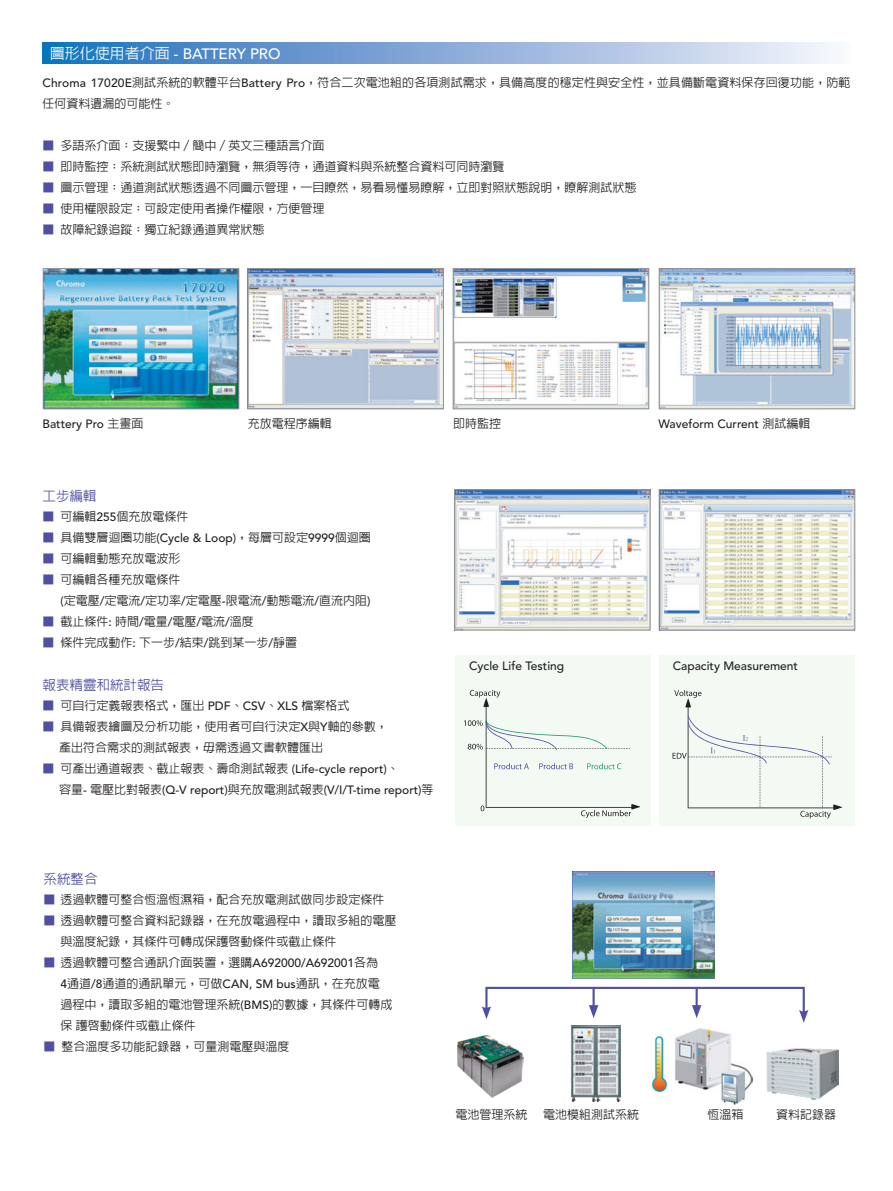
<style>
.page{position:relative;width:893px;height:1191px;background:#fff}
.page>*{position:absolute;margin:0;border:0;box-sizing:border-box;transform-origin:0 0}
.正常{font:500 15px "Avenir";color:#fff}
.t1{font:500 13.5px "AR Hei B5";color:#504fa1}
.t2{font:500 12px/21px "AR Hei B5";color:#231f20}
.t3{font:500 12px "Avenir";color:#231f20}
.s1{font-family:"AR Hei B5"}
.s2{font-family:"Avenir"}
.s3{color:#504fa1}
</style>
<div class="page">
<img style="left:766px;top:1048px;width:73px;height:52px">
<img style="left:651px;top:1028px;width:101px;height:76px">
<img style="left:573px;top:872px;width:141px;height:106px">
<svg style="left:482px;top:986px;width:326px;height:36px"></svg>
<img style="left:571px;top:1025px;width:50px;height:76px">
<img style="left:457px;top:1035px;width:67px;height:63px">
<div style="left:455px;top:655px;width:196px;height:170px;background:#f3faf3"></div>
<div style="left:659px;top:655px;width:196px;height:170px;background:#f3faf3"></div>
<img style="left:661px;top:491px;width:192px;height:137px">
<div style="left:659px;top:489px;width:196px;height:141px;border:1px solid #939598"></div>
<img style="left:456px;top:491px;width:193px;height:137px">
<div style="left:454px;top:489px;width:197px;height:141px;border:1px solid #939598"></div>
<svg style="left:464px;top:690px;width:176px;height:128px"></svg>
<svg style="left:673px;top:690px;width:169px;height:128px"></svg>
<svg style="left:43px;top:43px;width:791px;height:21px;background:#87add9"></svg>
<img style="left:45px;top:270px;width:192px;height:137px">
<div style="left:43px;top:268px;width:196px;height:141px;border:1px solid #939598"></div>
<img style="left:661px;top:270px;width:192px;height:137px">
<div style="left:659px;top:268px;width:196px;height:141px;border:1px solid #939598"></div>
<img style="left:249px;top:270px;width:193px;height:137px">
<div style="left:247px;top:268px;width:197px;height:141px;border:1px solid #939598"></div>
<img style="left:455px;top:270px;width:192px;height:137px">
<div style="left:453px;top:268px;width:196px;height:141px;border:1px solid #939598"></div>
<p class="正常" style="left:50px;top:46px;width:232px"><span class="s1">圖形化使用者介面</span> - BATTERY PRO</p>
<p class="t2" style="left:43px;top:72px;width:809px"><span class="s2">Chroma 17020E</span>測試系統的軟體平台<span class="s2">Battery Pro</span>，符合二次電池組的各項測試需求，具備高度的穩定性與安全性，並具備斷電資料保存回復功能，防範任何資料遺漏的可能性。</p>
<p class="t2" style="left:43px;top:135px;width:283px"><span class="s3">■</span> 多語系介面：支援繁中／簡中／英文三種語言介面</p>
<p class="t2" style="left:43px;top:156px;width:463px"><span class="s3">■</span> 即時監控：系統測試狀態即時瀏覽，無須等待，通道資料與系統整合資料可同時瀏覽</p>
<p class="t2" style="left:43px;top:177px;width:595px"><span class="s3">■</span> 圖示管理：通道測試狀態透過不同圖示管理，一目瞭然，易看易懂易瞭解，立即對照狀態說明，瞭解測試狀態</p>
<p class="t2" style="left:43px;top:198px;width:283px"><span class="s3">■</span> 使用權限設定：可設定使用者操作權限，方便管理</p>
<p class="t2" style="left:43px;top:219px;width:223px"><span class="s3">■</span> 故障紀錄追蹤：獨立紀錄通道異常狀態</p>
<p class="t3" style="left:43px;top:417px;width:102px">Battery Pro <span class="s1">主畫面</span></p>
<p class="t2" style="left:248px;top:413px;width:85px">充放電程序編輯</p>
<p class="t2" style="left:453px;top:413px;width:49px">即時監控</p>
<p class="t3" style="left:658px;top:417px;width:153px">Waveform Current <span class="s1">測試編輯</span></p>
<p class="t1" style="left:43px;top:489px;width:55px">工步編輯</p>
<p class="t2" style="left:43px;top:505px;width:148px"><span class="s3">■</span> 可編輯<span class="s2">255</span>個充放電條件</p>
<p class="t2" style="left:43px;top:526px;width:330px"><span class="s3">■</span> 具備雙層迴圈功能<span class="s2">(Cycle &amp; Loop)</span>，每層可設定<span class="s2">9999</span>個迴圈</p>
<p class="t2" style="left:43px;top:547px;width:139px"><span class="s3">■</span> 可編輯動態充放電波形</p>
<p class="t2" style="left:43px;top:568px;width:139px"><span class="s3">■</span> 可編輯各種充放電條件</p>
<p class="t2" style="left:61px;top:589px;width:311px"><span class="s2">(</span>定電壓<span class="s2">/</span>定電流<span class="s2">/</span>定功率<span class="s2">/</span>定電壓<span class="s2">-</span>限電流<span class="s2">/</span>動態電流<span class="s2">/</span>直流內阻<span class="s2">)</span></p>
<p class="t2" style="left:43px;top:610px;width:213px"><span class="s3">■</span> 截止條件<span class="s2">:</span> 時間<span class="s2">/</span>電量<span class="s2">/</span>電壓<span class="s2">/</span>電流<span class="s2">/</span>溫度</p>
<p class="t2" style="left:43px;top:631px;width:256px"><span class="s3">■</span> 條件完成動作<span class="s2">:</span> 下一步<span class="s2">/</span>結束<span class="s2">/</span>跳到某一步<span class="s2">/</span>靜置</p>
<p class="t1" style="left:43px;top:678px;width:123px">報表精靈和統計報告</p>
<p class="t2" style="left:43px;top:694px;width:308px"><span class="s3">■</span> 可自行定義報表格式，匯出 <span class="s2">PDF</span>、<span class="s2">CSV</span>、<span class="s2">XLS</span> 檔案格式</p>
<p class="t2" style="left:43px;top:715px;width:347px"><span class="s3">■</span> 具備報表繪圖及分析功能，使用者可自行決定<span class="s2">X</span>與<span class="s2">Y</span>軸的參數，</p>
<p class="t2" style="left:59px;top:736px;width:265px">產出符合需求的測試報表，毋需透過文書軟體匯出</p>
<p class="t2" style="left:43px;top:757px;width:358px"><span class="s3">■</span> 可產出通道報表、截止報表、壽命測試報表 <span class="s2">(Life-cycle report)</span>、</p>
<p class="t3" style="left:59px;top:782px;width:376px"><span class="s1">容量</span>- <span class="s1">電壓比對報表</span>(Q-V report)<span class="s1">與充放電測試報表</span>(V/I/T-time report)<span class="s1">等</span></p>
<p class="t3" style="left:469px;top:658px;width:97px">Cycle Life Testing</p>
<p class="t3" style="left:673px;top:658px;width:127px">Capacity Measurement</p>
<p class="t1" style="left:44px;top:872px;width:55px">系統整合</p>
<p class="t2" style="left:44px;top:888px;width:343px"><span class="s3">■</span> 透過軟體可整合恆溫恆濕箱，配合充放電測試做同步設定條件</p>
<p class="t2" style="left:44px;top:909px;width:355px"><span class="s3">■</span> 透過軟體可整合資料記錄器，在充放電過程中，讀取多組的電壓</p>
<p class="t2" style="left:61px;top:930px;width:277px">與溫度紀錄，其條件可轉成保護啟動條件或截止條件</p>
<p class="t2" style="left:44px;top:951px;width:336px"><span class="s3">■</span> 透過軟體可整合通訊介面裝置，選購<span class="s2">A692000/A692001</span>各為</p>
<p class="t2" style="left:61px;top:972px;width:321px"><span class="s2">4</span>通道<span class="s2">/8</span>通道的通訊單元，可做<span class="s2">CAN, SM bus</span>通訊，在充放電</p>
<p class="t2" style="left:61px;top:993px;width:333px">過程中，讀取多組的電池管理系統<span class="s2">(BMS)</span>的數據，其條件可轉成</p>
<p class="t2" style="left:61px;top:1014px;width:137px">保護啟動條件或截止條件</p>
<p class="t2" style="left:44px;top:1035px;width:247px"><span class="s3">■</span> 整合溫度多功能記錄器，可量測電壓與溫度</p>
<p class="t2" style="left:455px;top:1104px;width:73px">電池管理系統</p>
<p class="t2" style="left:543px;top:1104px;width:97px">電池模組測試系統</p>
<p class="t2" style="left:707px;top:1104px;width:37px">恆溫箱</p>
<p class="t2" style="left:776px;top:1104px;width:61px">資料記錄器</p>
</div>
